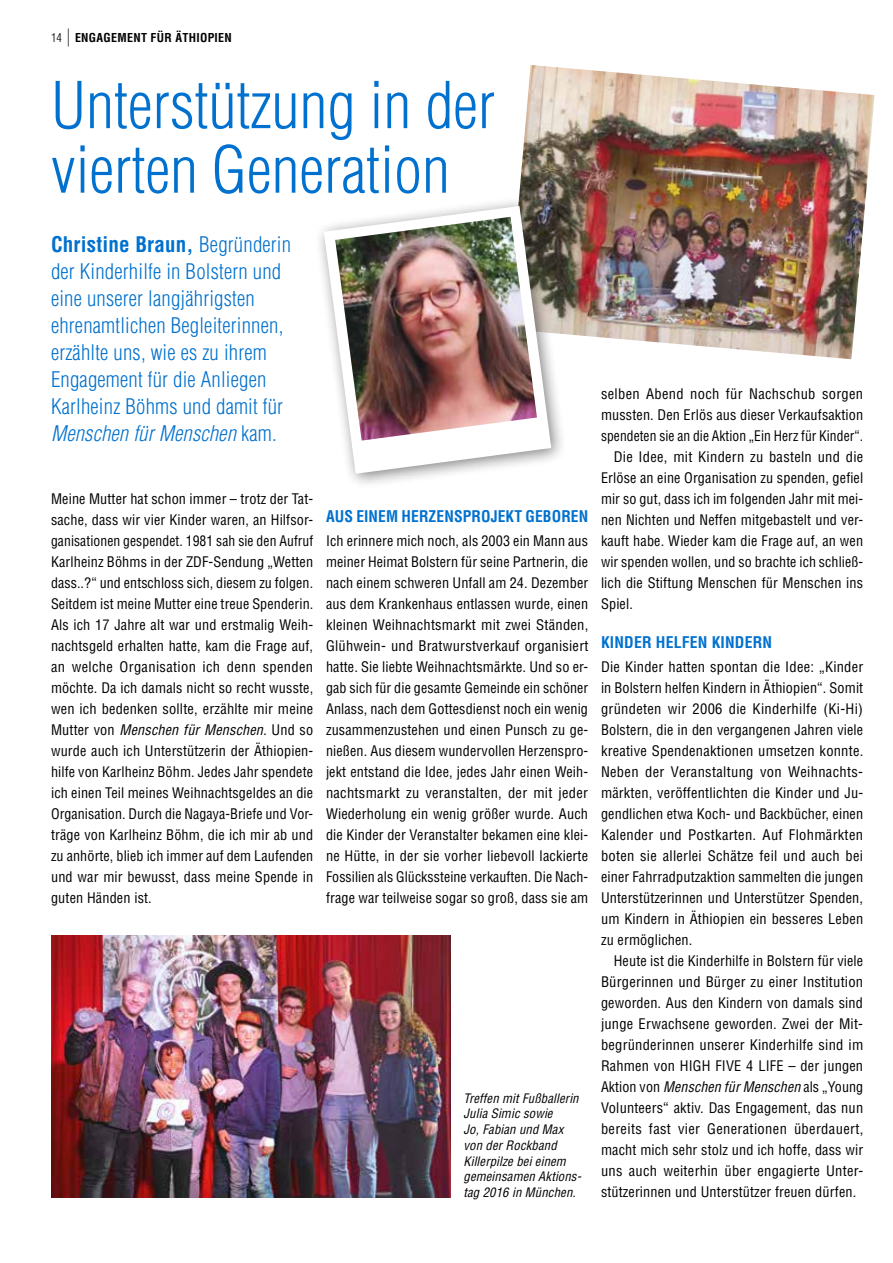
<style>
.page{position:relative;width:893px;height:1263px;background:#fff}
.page>*{position:absolute;margin:0;border:0;box-sizing:border-box;transform-origin:0 0}
.t1{font:300 condensed 63px/64.5px "Helvetica";color:#0071ce}
.t2{font:300 condensed 21px/27px "Helvetica";letter-spacing:.01em;color:#0071ce}
.t3{font:700 condensed 15.75px "Helvetica";letter-spacing:.005em;color:#0071ce}
.t4{font:condensed 14.25px/21px "Helvetica";letter-spacing:.01em;color:#000;text-align:justify}
.t5{font:condensed 14.25px "Helvetica";letter-spacing:.01em;color:#000;scale:.95 1}
.t6{font:italic condensed 12.75px/15.8px "Helvetica";letter-spacing:.01em;color:#000}
.t7{font:700 condensed 12px "Helvetica";letter-spacing:.025em;color:#000}
.s1{font-weight:300}
.s2{font-weight:300;font-size:18px}
.s3{font-weight:700}
.s4{font-style:italic}
</style>
<div class="page">
<img style="left:51px;top:936px;width:400px;height:261px">
<img style="left:519px;top:65px;width:356px;height:294px">
<div style="left:314px;top:196px;width:254px;height:294px;background:#000;opacity:.5"></div>
<svg style="left:324px;top:206px;width:227px;height:268px"></svg>
<img style="left:335px;top:217px;width:202px;height:224px">
<p class="t7" style="left:51px;top:30px;width:182px"><span class="s1">14</span> <span class="s2">|</span> ENGAGEMENT FÜR ÄTHIOPIEN</p>
<h1 class="t1" style="left:51px;top:73px;width:446px">Unterstützung in der vierten Generation</h1>
<p class="t2" style="left:51px;top:231px;width:242px"><span class="s3">Christine Braun,</span> Begründerin der Kinderhilfe in Bolstern und eine unserer langjährigsten ehrenamtlichen Begleiterinnen, erzählte uns, wie es zu ihrem<br>Engagement für die Anliegen<br>Karlheinz Böhms und damit für<br><span class="s4">Menschen für Menschen</span> kam.</p>
<p class="t4" style="left:51px;top:488px;width:264px">Meine Mutter hat schon immer – trotz der Tat&shy;sache, dass wir vier Kinder waren, an Hilfsor&shy;ganisationen gespendet. 1981 sah sie den Aufruf Karlheinz Böhms in der ZDF-Sendung „Wetten dass..?“ und entschloss sich, diesem zu folgen.<br>Seitdem ist meine Mutter eine treue Spenderin.<br>Als ich 17 Jahre alt war und erstmalig Weih&shy;nachtsgeld erhalten hatte, kam die Frage auf, an welche Organisation ich denn spenden möchte. Da ich damals nicht so recht wusste, wen ich bedenken sollte, erzählte mir meine Mutter von <span class="s4">Menschen für Menschen.</span> Und so wurde auch ich Unterstützerin der Äthiopien&shy;hilfe von Karlheinz Böhm. Jedes Jahr spendete ich einen Teil meines Weihnachtsgeldes an die Organisation. Durch die Nagaya-Briefe und Vor&shy;träge von Karlheinz Böhm, die ich mir ab und zu anhörte, blieb ich immer auf dem Laufenden und war mir bewusst, dass meine Spende in guten Händen ist.</p>
<p class="t3" style="left:326px;top:506px;width:264px">AUS EINEM HERZENSPROJEKT GEBOREN</p>
<p class="t4" style="left:326px;top:530px;width:264px">Ich erinnere mich noch, als 2003 ein Mann aus meiner Heimat Bolstern für seine Partnerin, die nach einem schweren Unfall am 24. Dezember aus dem Krankenhaus entlassen wurde, einen kleinen Weihnachtsmarkt mit zwei Ständen, Glühwein- und Bratwurstverkauf organisiert hatte. Sie liebte Weihnachtsmärkte. Und so er&shy;gab sich für die gesamte Gemeinde ein schöner Anlass, nach dem Gottesdienst noch ein wenig zusammenzustehen und einen Punsch zu ge&shy;nießen. Aus diesem wundervollen Herzenspro&shy;jekt entstand die Idee, jedes Jahr einen Weih&shy;nachtsmarkt zu veranstalten, der mit jeder Wiederholung ein wenig größer wurde. Auch die Kinder der Veranstalter bekamen eine klei&shy;ne Hütte, in der sie vorher liebevoll lackierte Fossilien als Glückssteine verkauften. Die Nach&shy;frage war teilweise sogar so groß, dass sie am</p>
<p class="t6" style="left:463px;top:1090px;width:119px">Treffen mit Fußballerin<br>Julia Simic sowie<br>Jo, Fabian und Max von der Rockband<br>Killerpilze bei einem gemeinsamen Aktions&shy;tag 2016 in München.</p>
<p class="t4" style="left:601px;top:383px;width:264px">selben Abend noch für Nachschub sorgen</p>
<p class="t4" style="left:601px;top:404px;width:264px">mussten. Den Erlös aus dieser Verkaufsaktion</p>
<p class="t5" style="left:601px;top:427px;width:277px">spendeten sie an die Aktion „Ein Herz für Kinder“.</p>
<p class="t4" style="left:614px;top:446px;width:251px">Die Idee, mit Kindern zu basteln und die</p>
<p class="t4" style="left:601px;top:467px;width:264px">Erlöse an eine Organisation zu spenden, gefiel</p>
<p class="t4" style="left:601px;top:488px;width:264px">mir so gut, dass ich im folgenden Jahr mit mei-</p>
<p class="t4" style="left:601px;top:509px;width:264px">nen Nichten und Neffen mitgebastelt und ver-</p>
<p class="t4" style="left:601px;top:530px;width:264px">kauft habe. Wieder kam die Frage auf, an wen</p>
<p class="t4" style="left:601px;top:551px;width:264px">wir spenden wollen, und so brachte ich schließ-</p>
<p class="t4" style="left:601px;top:572px;width:264px">lich die Stiftung Menschen für Menschen ins</p>
<p class="t4" style="left:601px;top:593px;width:33px">Spiel.</p>
<p class="t3" style="left:601px;top:632px;width:173px">KINDER HELFEN KINDERN</p>
<p class="t4" style="left:601px;top:656px;width:264px">Die Kinder hatten spontan die Idee: „Kinder in Bolstern helfen Kindern in Äthiopien“. Somit gründeten wir 2006 die Kinderhilfe (Ki-Hi)<br>Bolstern, die in den vergangenen Jahren viele kreative Spendenaktionen umsetzen konnte.<br>Neben der Veranstaltung von Weihnachts&shy;märkten, veröffentlichten die Kinder und Ju&shy;gendlichen etwa Koch- und Backbücher, einen Kalender und Postkarten. Auf Flohmärkten boten sie allerlei Schätze feil und auch bei einer Fahrradputzaktion sammelten die jungen Unterstützerinnen und Unterstützer Spenden, um Kindern in Äthiopien ein besseres Leben zu ermöglichen.</p>
<p class="t4" style="left:601px;top:950px;width:264px;text-indent:13px">Heute ist die Kinderhilfe in Bolstern für viele Bürgerinnen und Bürger zu einer Institution geworden. Aus den Kindern von damals sind junge Erwachsene geworden. Zwei der Mit&shy;begründerinnen unserer Kinderhilfe sind im Rahmen von HIGH FIVE 4 LIFE – der jungen Aktion von <span class="s4">Menschen für Menschen</span> als „Young Volunteers“ aktiv. Das Engagement, das nun bereits fast vier Generationen überdauert, macht mich sehr stolz und ich hoffe, dass wir uns auch weiterhin über engagierte Unter&shy;stützerinnen und Unterstützer freuen dürfen.</p>
</div>
